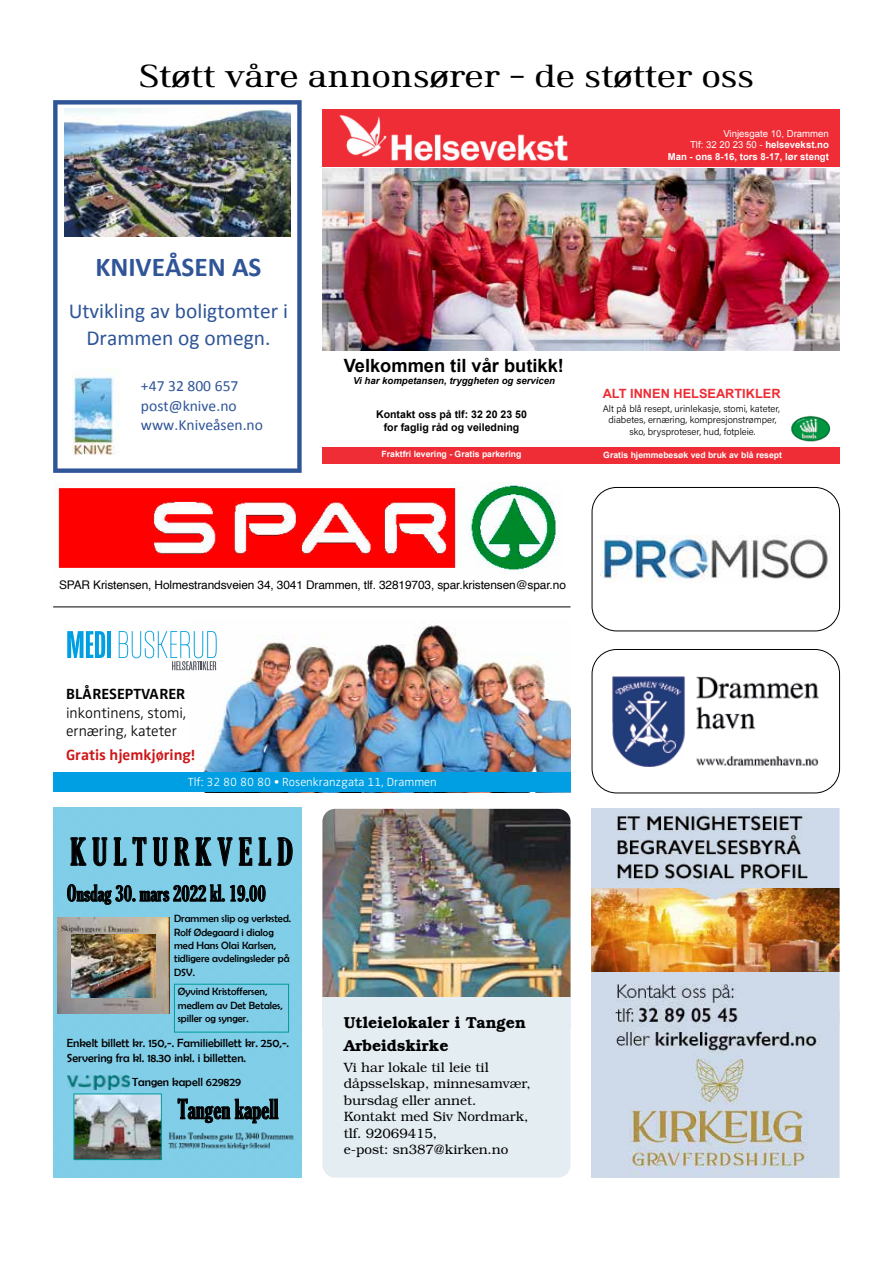
<style>
.page{position:relative;width:893px;height:1263px;background:#fff}
.page>*{position:absolute;margin:0;border:0;box-sizing:border-box;transform-origin:0 0}
.t1{font:extra-condensed 36px "Gloucester";color:#000}
.t2{font:33.15px "Ethos";letter-spacing:-.015em;color:#000;scale:1.18 1}
.t3{font:700 27.3px "Calibri";color:#2f5598}
.t4{font:extra-condensed 25.95px "Gloucester";color:#000}
.t5{font:extra-condensed 21.6px "Gloucester";color:#000}
.t6{font:21.45px/26.2px "Calibri";color:#2f5598;text-align:center}
.t7{font:700 18.3px "Arial";color:#000}
.t8{font:600 15.9px/23.4px "Bookman";color:#000}
.t9{font:15.6px/19px "Calibri";color:#2f5598}
.t10{font:300 15.15px/18.3px "Zwo";color:#000}
.t11{font:15.15px "Zwo w 6";color:#cd1719}
.t12{font:15.15px "Zwo w 6";color:#000}
.t13{font:300 13.5px/16.5px "Bookman";color:#000}
.t14{font:700 12.75px "Arial";color:#ee2d36}
.t15{font:300 12.15px "Zwo";color:#fff}
.t16{font:11.85px/15.3px "Berlin Sans FB";color:#000}
.t17{font:11.85px "Helvetica";letter-spacing:-.01em;color:#000}
.t18{font:10.5px/13.4px "Berlin Sans FB";color:#000}
.t19{font:700 10.5px/12.8px "Arial";color:#000;text-align:center}
.t20{font:300 9.6px/11.6px "Acumin Pro";color:#000;text-align:center}
.t21{font:700 9.6px/11.6px "Arial";color:#fff;text-align:right}
.t22{font:italic 700 9.6px "Arial";color:#000}
.t23{font:700 8.7px "Arial";color:#fff}
.s1{font-weight:400}
</style>
<div class="page">
<div style="left:322px;top:109px;width:518px;height:58px;background:#ee2d36"></div>
<img style="left:339px;top:115px;width:229px;height:46px">
<img style="left:322px;top:168px;width:518px;height:183px">
<div style="left:322px;top:447px;width:518px;height:16px;background:#ee2d36"></div>
<img style="left:790px;top:415px;width:41px;height:27px">
<img style="left:190px;top:625px;width:380px;height:148px">
<div style="left:53px;top:773px;width:517px;height:19px;background:#009fe3"></div>
<svg style="left:67px;top:631px;width:38px;height:27px"></svg>
<hr style="left:107px;top:631px;width:4px;height:27px;background:#009fe3">
<svg style="left:119px;top:631px;width:98px;height:39px"></svg>
<svg style="left:53px;top:100px;width:249px;height:373px"></svg>
<img style="left:65px;top:108px;width:225px;height:128px">
<div style="left:60px;top:246px;width:237px;height:221px;background:#fff"></div>
<img style="left:72px;top:368px;width:47px;height:87px">
<img style="left:56px;top:484px;width:502px;height:88px">
<img style="left:601px;top:536px;width:230px;height:47px">
<div style="left:592px;top:487px;width:248px;height:144px;border:1px solid #000;border-radius:25px"></div>
<img style="left:612px;top:676px;width:207px;height:91px">
<div style="left:592px;top:649px;width:248px;height:144px;border:1px solid #000;border-radius:25px"></div>
<img style="left:592px;top:809px;width:248px;height:164px">
<img style="left:592px;top:973px;width:248px;height:205px">
<div style="left:53px;top:807px;width:248px;height:371px;background:#80cde8"></div>
<img style="left:58px;top:917px;width:112px;height:97px">
<img style="left:168px;top:1132px;width:126px;height:18px">
<img style="left:67px;top:1075px;width:63px;height:15px">
<img style="left:76px;top:1096px;width:84px;height:62px">
<div style="left:74px;top:1094px;width:88px;height:66px;border:1px solid #009b9b"></div>
<div style="left:174px;top:984px;width:115px;height:48px;border:1px solid #009b9b"></div>
<img style="left:71px;top:934px;width:85px;height:64px">
<hr style="left:53px;top:607px;width:517px;height:1px;background:#000">
<div style="left:322px;top:922px;width:248px;height:256px;background:#e4edf2;border-radius:13px"></div>
<img style="left:322px;top:809px;width:248px;height:188px">
<h2 class="t2" style="left:139px;top:57px;width:523px">Støtt våre annonsører – de støtter oss</h2>
<h3 class="t3" style="left:95px;top:250px;width:168px">KNIVEÅSEN AS</h3>
<h3 class="t6" style="left:69px;top:298px;width:221px">Utvikling av boligtomter i<br>Drammen og omegn.</h3>
<h3 class="t9" style="left:141px;top:377px;width:124px">+47 32 800 657 post@knive.no www.Kniveåsen.no</h3>
<p class="t21" style="left:668px;top:128px;width:163px"><span class="s1">Vinjesgate 10, Drammen<br>Tlf: 32 20 23 50 -</span> helsevekst.no<br>Man - ons 8-16, tors 8-17, lør stengt</p>
<h3 class="t7" style="left:344px;top:353px;width:222px">Velkommen til vår butikk!</h3>
<p class="t22" style="left:353px;top:374px;width:203px">Vi har kompetansen, tryggheten og servicen</p>
<p class="t19" style="left:376px;top:408px;width:152px">Kontakt oss på tlf: 32 20 23 50 for faglig råd og veiledning</p>
<p class="t20" style="left:603px;top:402px;width:179px">Alt på blå resept, urinlekasje, stomi, kateter, diabetes, ernæring, kompresjonstrømper, sko, brysproteser, hud, fotpleie.</p>
<p class="t23" style="left:382px;top:448px;width:141px">Fraktfri levering - Gratis parkering</p>
<p class="t23" style="left:603px;top:449px;width:180px">Gratis hjemmebesøk ved bruk av blå resept</p>
<p class="t14" style="left:603px;top:385px;width:179px">ALT INNEN HELSEARTIKLER</p>
<p class="t17" style="left:59px;top:576px;width:508px">SPAR Kristensen, Holmestrandsveien 34, 3041 Drammen, tlf. 32819703, spar.kristensen@spar.no</p>
<h3 class="t12" style="left:66px;top:685px;width:121px">BLÅRESEPTVARER</h3>
<h3 class="t10" style="left:66px;top:703px;width:122px">inkontinens, stomi, ernæring, kateter</h3>
<h3 class="t11" style="left:66px;top:746px;width:130px">Gratis hjemkjøring!</h3>
<p class="t15" style="left:188px;top:775px;width:250px">Tlf: 32 80 80 80 • Rosenkranzgata 11, Drammen</p>
<h1 class="t1" style="left:70px;top:831px;width:224px">K U L T U R K V E L D</h1>
<h3 class="t5" style="left:67px;top:881px;width:200px">Onsdag 30. mars 2022 kl. 19.00</h3>
<p class="t18" style="left:174px;top:912px;width:119px">Drammen slip og verksted.<br>Rolf Ødegaard i dialog med Hans Olai Karlsen, tidligere avdelingsleder på<br>DSV.</p>
<p class="t18" style="left:178px;top:985px;width:106px">Øyvind Kristoffersen, medlem av Det Betales, spiller og synger.</p>
<p class="t16" style="left:67px;top:1035px;width:224px">Enkelt billett kr. 150,-. Familiebillett kr. 250,-.<br>Servering fra kl. 18.30 inkl. i billetten.</p>
<p class="t16" style="left:132px;top:1074px;width:110px">Tangen kapell 629829</p>
<h3 class="t4" style="left:178px;top:1094px;width:102px">Tangen kapell</h3>
<h3 class="t8" style="left:344px;top:1010px;width:184px">Utleielokaler i Tangen<br>Arbeidskirke</h3>
<p class="t13" style="left:344px;top:1059px;width:189px">Vi har lokale til leie til dåpsselskap, minnesamvær, bursdag eller annet.<br>Kontakt med Siv Nordmark, tlf. 92069415,<br>e-post: sn387@kirken.no</p>
</div>
